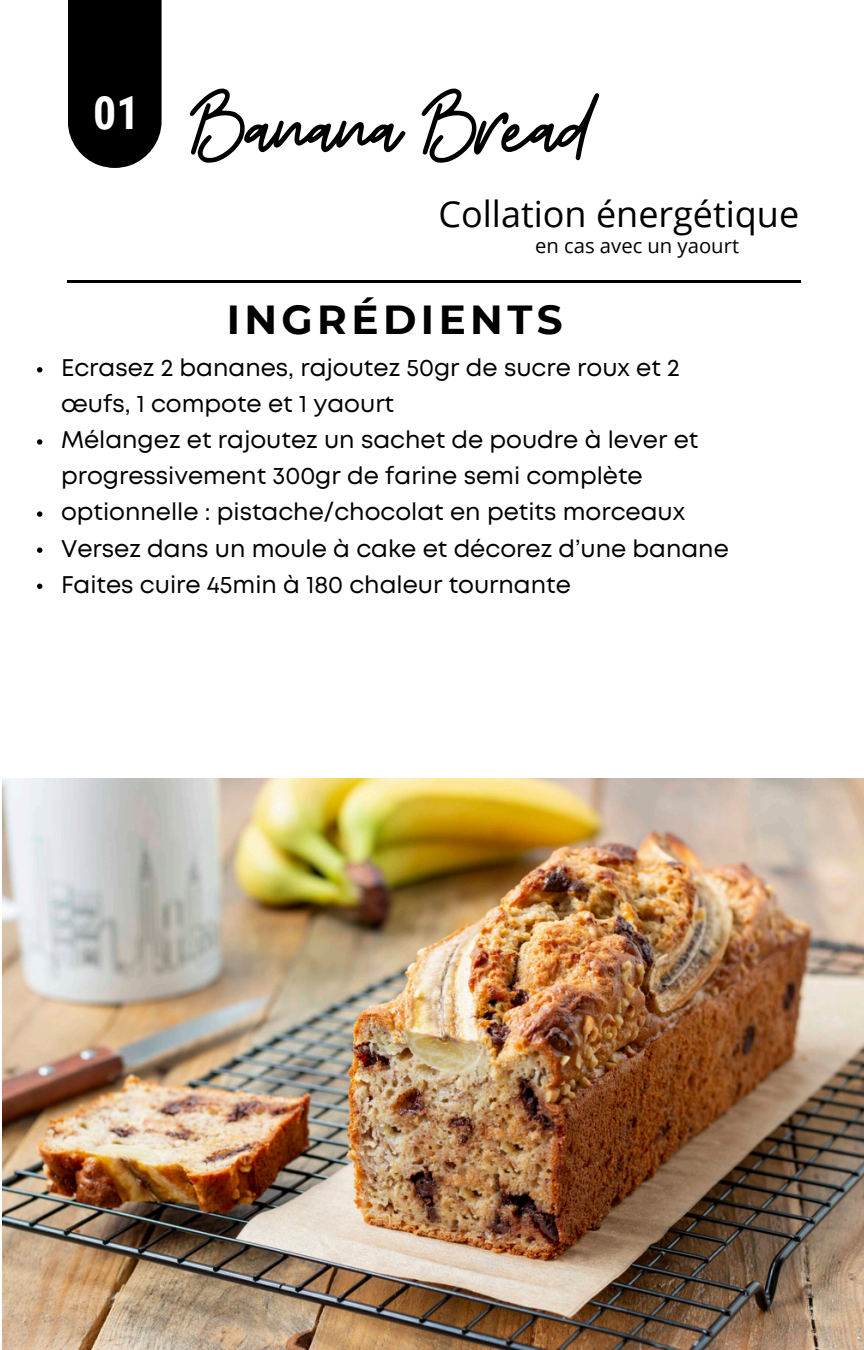
<style>
.page{position:relative;width:864px;height:1350px;background:#fff}
.page>*{position:absolute;margin:0;border:0;box-sizing:border-box;transform-origin:0 0}
.t1{font:92.92px "Beauty Salon Script";color:#000}
.t2{font:700 45.9px "Roboto Condensed";color:#fff}
.t3{font:700 40.5px "Montserrat";letter-spacing:.11em;color:#000}
.t4{font:36px "Open Sans";color:#000}
.t5{font:24.07px/36px "Mont";color:#000}
.t6{font:20.25px "Open Sans";color:#000}
</style>
<div class="page">
<svg style="left:68px;top:0;width:94px;height:168px;background:#101010"></svg>
<hr style="left:68px;top:281px;width:733px;height:1px;background:#000">
<img style="left:2px;top:778px;width:862px;height:572px">
<svg style="left:37px;top:367px;width:5px;height:6px"></svg>
<svg style="left:37px;top:439px;width:5px;height:6px"></svg>
<svg style="left:37px;top:511px;width:5px;height:6px"></svg>
<svg style="left:37px;top:547px;width:5px;height:6px"></svg>
<svg style="left:37px;top:584px;width:5px;height:5px"></svg>
<p class="t2" style="left:93px;top:87px;width:48px">01</p>
<p class="t1" style="left:194px;top:83px;width:400px">Banana Bread</p>
<p class="t4" style="left:438px;top:188px;width:362px">Collation énergétique</p>
<p class="t6" style="left:535px;top:231px;width:206px">en cas avec un yaourt</p>
<p class="t3" style="left:227px;top:295px;width:338px">INGRÉDIENTS</p>
<h1 class="t5" style="left:61px;top:352px;width:620px">Ecrasez 2 bananes, rajoutez 50gr de sucre roux et 2 œufs, 1 compote et 1 yaourt</h1>
<h3 class="t5" style="left:61px;top:424px;width:639px">Mélangez et rajoutez un sachet de poudre à lever et progressivement 300gr de farine semi complète</h3>
<p class="t5" style="left:61px;top:496px;width:626px">optionnelle : pistache/chocolat en petits morceaux</p>
<h2 class="t5" style="left:61px;top:532px;width:669px">Versez dans un moule à cake et décorez d’une banane</h2>
<p class="t5" style="left:61px;top:568px;width:511px">Faites cuire 45min à 180 chaleur tournante</p>
</div>
